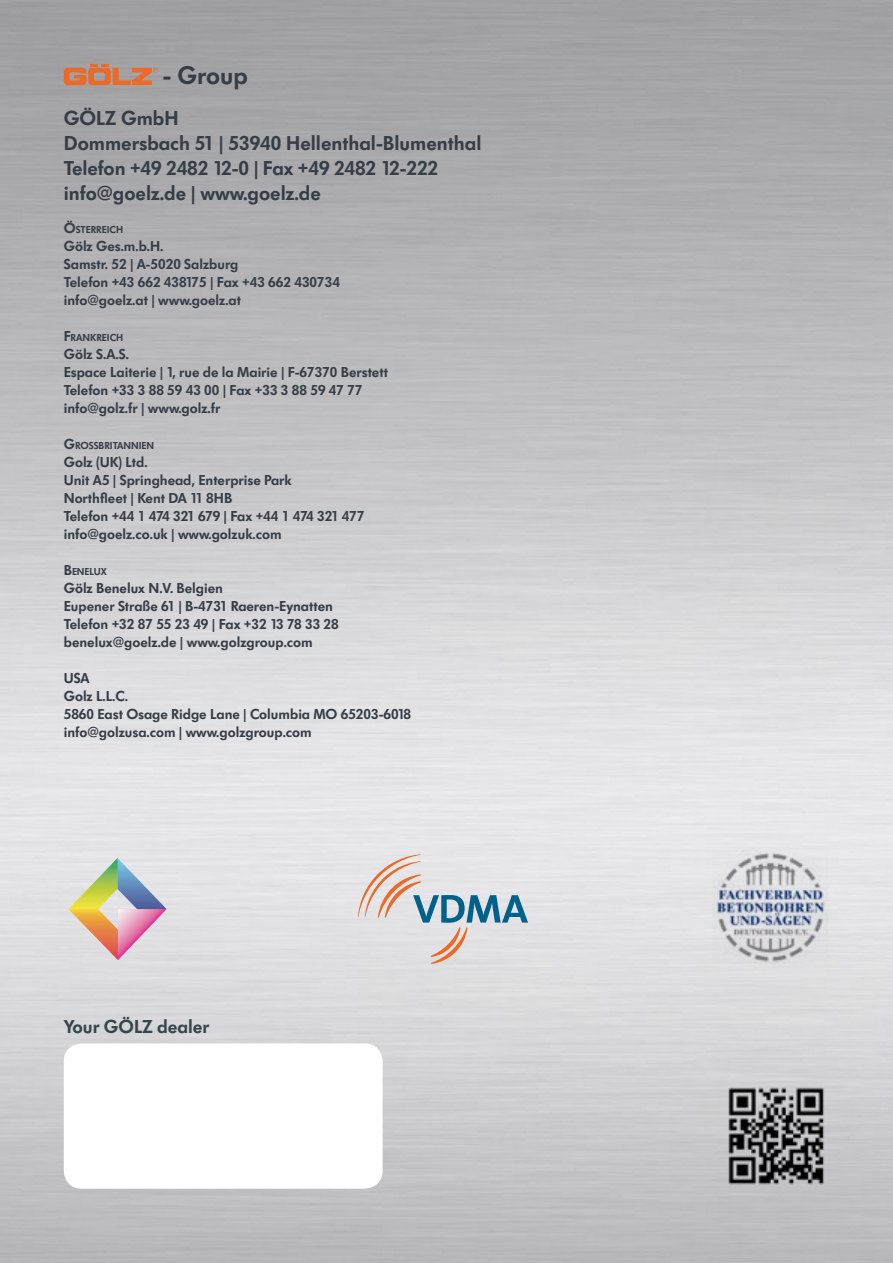
<style>
.page{position:relative;width:893px;height:1263px;background:#fff}
.page>*{position:absolute;margin:0;border:0;box-sizing:border-box;transform-origin:0 0}
.t1{font:26.25px "Futura SB Dem Bol";color:#353d47}
.t2{font:21px/25.2px "Futura SB Dem Bol";color:#353d47}
.t3{font:19.5px "Futura SB Dem Bol";color:#36454e}
.t4{font:15px/18px "Futura SB Dem Bol";color:#353d47}
.t5{font:15px "Futura SB Dem Bol";color:#353d47}
.t6{font:10.5px "Futura SB Dem Bol";color:#353d47}
.s1{font-size:15px}
</style>
<div class="page">
<img style="left:712px;top:849px;width:116px;height:115px">
<svg style="left:358px;top:854px;width:170px;height:110px;background:#d1d2d3"></svg>
<svg style="left:69px;top:858px;width:98px;height:102px;background:#d0c1b7"></svg>
<img style="left:714px;top:1074px;width:123px;height:123px">
<svg style="left:64px;top:64px;width:94px;height:21px;background:#c98360"></svg>
<h1 class="t1" style="left:163px;top:61px;width:86px">- Group</h1>
<h2 class="t2" style="left:64px;top:105px;width:419px">GÖLZ GmbH<br>Dommersbach 51 | 53940 Hellenthal-Blumenthal<br>Telefon +49 2482 12-0 | Fax +49 2482 12-222 info@goelz.de | www.goelz.de</h2>
<p class="t6" style="left:64px;top:223px;width:61px"><span class="s1">Ö</span>STERREICH</p>
<p class="t4" style="left:64px;top:237px;width:278px">Gölz Ges.m.b.H.<br>Samstr. 52 | A-5020 Salzburg<br>Telefon +43 662 438175 | Fax +43 662 430734 info@goelz.at | www.goelz.at</p>
<p class="t6" style="left:64px;top:331px;width:61px"><span class="s1">F</span>RANKREICH</p>
<p class="t4" style="left:64px;top:345px;width:326px">Gölz S.A.S.<br>Espace Laiterie | 1, rue de la Mairie | F-67370 Berstett Telefon +33 3 88 59 43 00 | Fax +33 3 88 59 47 77 info@golz.fr | www.golz.fr</p>
<p class="t6" style="left:64px;top:439px;width:92px"><span class="s1">G</span>ROSSBRITANNIEN</p>
<p class="t4" style="left:64px;top:453px;width:302px">Golz (UK) Ltd.<br>Unit A5 | Springhead, Enterprise Park<br>Northfleet | Kent DA 11 8HB<br>Telefon +44 1 474 321 679 | Fax +44 1 474 321 477 info@goelz.co.uk | www.golzuk.com</p>
<p class="t6" style="left:64px;top:565px;width:45px"><span class="s1">B</span>ENELUX</p>
<p class="t4" style="left:64px;top:579px;width:277px">Gölz Benelux N.V. Belgien<br>Eupener Straße 61 | B-4731 Raeren-Eynatten Telefon +32 87 55 23 49 | Fax +32 13 78 33 28 benelux@goelz.de | www.golzgroup.com</p>
<p class="t5" style="left:64px;top:670px;width:10px">USA</p>
<p class="t4" style="left:64px;top:687px;width:349px">Golz L.L.C.<br>5860 East Osage Ridge Lane | Columbia MO 65203-6018 info@golzusa.com | www.golzgroup.com</p>
<h3 class="t3" style="left:64px;top:1016px;width:147px">Your GÖLZ dealer</h3>
</div>
